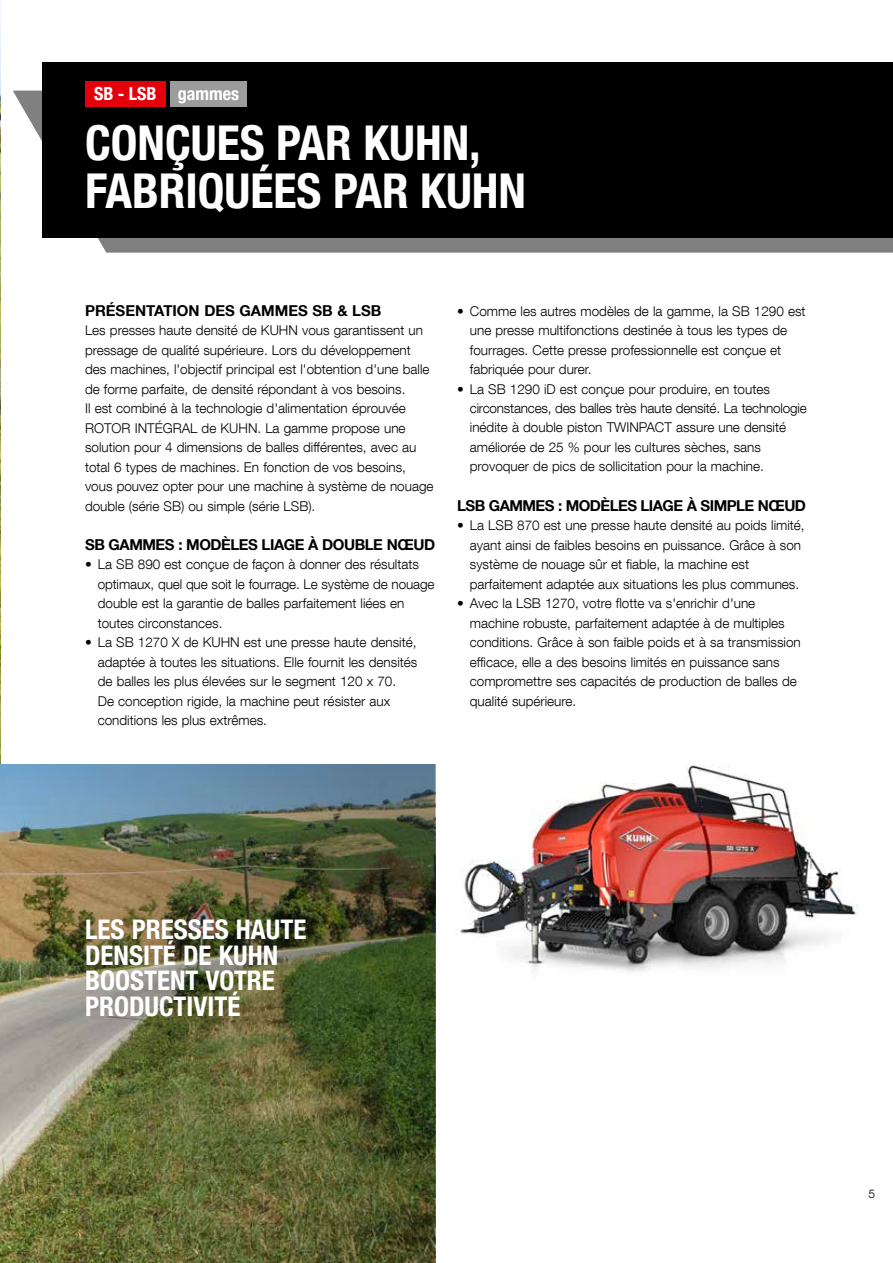
<style>
.page{position:relative;width:893px;height:1263px;background:#fff}
.page>*{position:absolute;margin:0;border:0;box-sizing:border-box;transform-origin:0 0}
.t1{font:700 condensed 48px/48px "Helvetica Neue LT Com";color:#fff}
.t2{font:700 condensed 27px/25.5px "Helvetica Neue LT Com";color:#fff}
.t3{font:700 condensed 18px "Helvetica Neue LT Com";color:#fff}
.t4{font:700 15px "Helvetica Neue LT Com";letter-spacing:-.03em;color:#000}
.t5{font:700 15px "Helvetica Neue LT Com";color:#000}
.t6{font:300 13.5px/19.5px "Helvetica Neue LT Com";color:#000}
.t7{font:300 12px "Helvetica Neue LT Com";color:#000}
</style>
<div class="page">
<img style="left:0;top:0;width:1px;height:764px">
<img style="left:455px;top:765px;width:403px;height:207px">
<img style="left:0;top:764px;width:434px;height:499px">
<svg style="left:13px;top:91px;width:880px;height:162px;fill:#808080"></svg>
<div style="left:43px;top:62px;width:850px;height:176px;background:#000"></div>
<div style="left:170px;top:81px;width:77px;height:25px;background:#9c9c9d"></div>
<div style="left:85px;top:81px;width:81px;height:25px;background:#e3000b"></div>
<h3 class="t3" style="left:94px;top:83px;width:146px">SB - LSB gammes</h3>
<h1 class="t1" style="left:85px;top:119px;width:443px">CONÇUES PAR KUHN,<br>FABRIQUÉES PAR KUHN</h1>
<p class="t5" style="left:85px;top:301px;width:298px">PRÉSENTATION DES GAMMES SB &amp; LSB</p>
<p class="t6" style="left:85px;top:320px;width:350px">Les presses haute densité de KUHN vous garantissent un pressage de qualité supérieure. Lors du développement des machines, l'objectif principal est l'obtention d'une balle de forme parfaite, de densité répondant à vos besoins.<br>Il est combiné à la technologie d'alimentation éprouvée ROTOR INTÉGRAL de KUHN. La gamme propose une solution pour 4 dimensions de balles différentes, avec au total 6 types de machines. En fonction de vos besoins, vous pouvez opter pour une machine à système de nouage double (série SB) ou simple (série LSB).</p>
<p class="t4" style="left:85px;top:535px;width:352px">SB GAMMES : MODÈLES LIAGE À DOUBLE NŒUD</p>
<p class="t6" style="left:98px;top:554px;width:338px;text-indent:-13px">• La SB 890 est conçue de façon à donner des résultats optimaux, quel que soit le fourrage. Le système de nouage double est la garantie de balles parfaitement liées en toutes circonstances.</p>
<p class="t6" style="left:98px;top:632px;width:321px;text-indent:-13px">• La SB 1270 X de KUHN est une presse haute densité, adaptée à toutes les situations. Elle fournit les densités de balles les plus élevées sur le segment 120 x 70.<br>De conception rigide, la machine peut résister aux conditions les plus extrêmes.</p>
<p class="t6" style="left:470px;top:301px;width:337px;text-indent:-13px">• Comme les autres modèles de la gamme, la SB 1290 est une presse multifonctions destinée à tous les types de fourrages. Cette presse professionnelle est conçue et fabriquée pour durer.</p>
<p class="t6" style="left:470px;top:379px;width:339px;text-indent:-13px">• La SB 1290 iD est conçue pour produire, en toutes circonstances, des balles très haute densité. La technologie inédite à double piston TWINPACT assure une densité améliorée de 25 % pour les cultures sèches, sans provoquer de pics de sollicitation pour la machine.</p>
<p class="t4" style="left:457px;top:496px;width:350px">LSB GAMMES : MODÈLES LIAGE À SIMPLE NŒUD</p>
<p class="t6" style="left:470px;top:515px;width:336px;text-indent:-13px">• La LSB 870 est une presse haute densité au poids limité, ayant ainsi de faibles besoins en puissance. Grâce à son système de nouage sûr et fiable, la machine est parfaitement adaptée aux situations les plus communes.</p>
<p class="t6" style="left:470px;top:593px;width:332px;text-indent:-13px">• Avec la LSB 1270, votre flotte va s'enrichir d'une machine robuste, parfaitement adaptée à de multiples conditions. Grâce à son faible poids et à sa transmission efficace, elle a des besoins limités en puissance sans compromettre ses capacités de production de balles de qualité supérieure.</p>
<h2 class="t2" style="left:85px;top:917px;width:223px">LES PRESSES HAUTE<br>DENSITÉ DE KUHN<br>BOOSTENT VOTRE<br>PRODUCTIVITÉ</h2>
<p class="t7" style="left:868px;top:1186px;width:8px">5</p>
</div>
